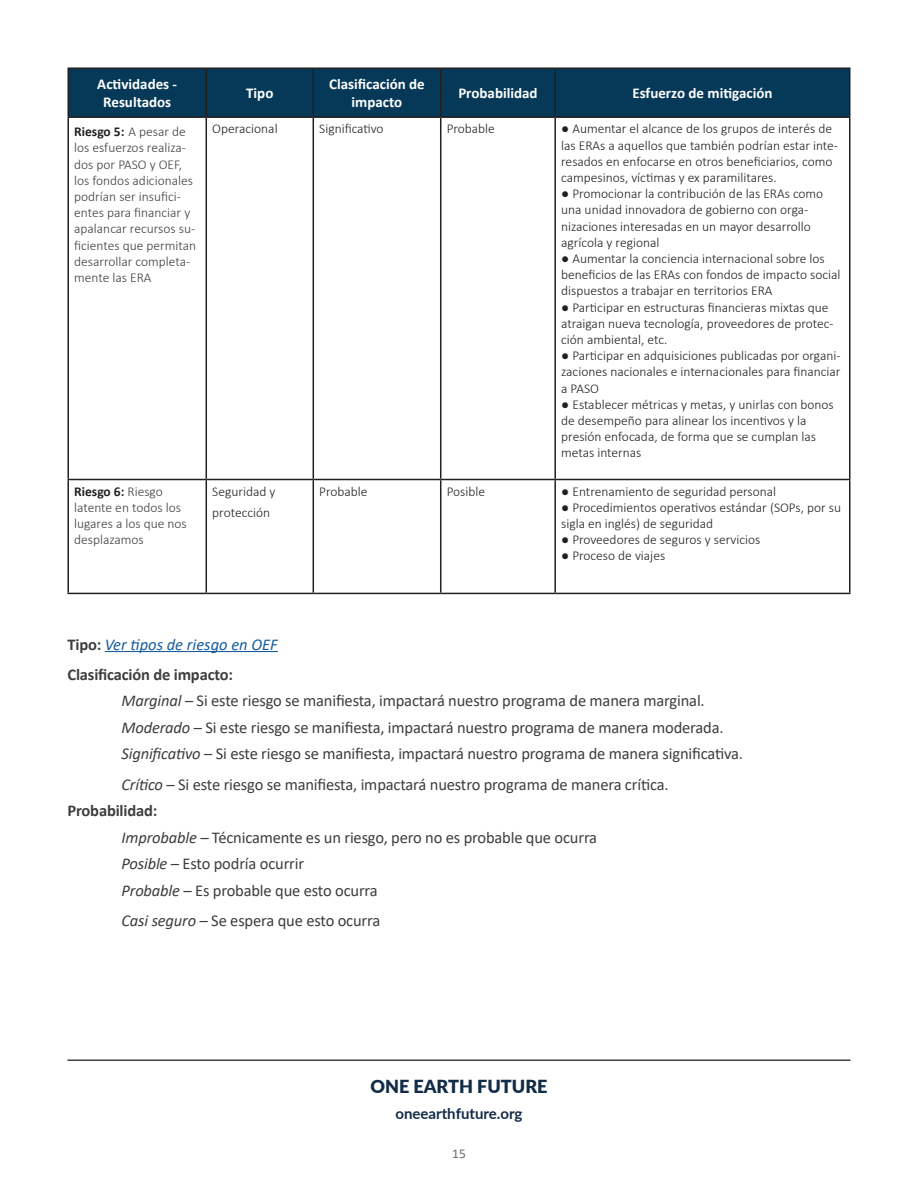
<style>
.page{position:relative;width:918px;height:1188px;background:#fff}
.page>*{position:absolute;margin:0;border:0;box-sizing:border-box;transform-origin:0 0}
.t1{font:900 18px "Lato";color:#132c47}
.t2{font:16.5px "Calibri";letter-spacing:-.01em;color:#3e3e3f}
.t3{font:700 16.5px "Calibri";letter-spacing:-.01em;color:#3e3e3f}
.t4{font:italic 16.5px "Calibri";color:#175d9e}
.t5{font:700 15px "Calibri";color:#fff}
.t6{font:700 15px "Lato";color:#132c47}
.t7{font:300 13.5px/16.2px "Calibri";color:#231f20}
.t8{font:300 13.5px/16.2px "Calibri";color:#3e3e3f}
.t9{font:13.5px "Calibri";color:#6c6d70}
.s1{font-weight:700;color:#231f20}
.s2{font-weight:700;font-style:normal;color:#3e3e3f}
.s3{font-style:italic}
</style>
<div class="page">
<hr style="left:68px;top:1059px;width:782px;height:2px;background:#414042">
<div style="left:69px;top:69px;width:780px;height:47px;background:#063957"></div>
<hr style="left:68px;top:68px;width:138px;height:1px;background:#231f20">
<hr style="left:68px;top:69px;width:1px;height:47px;background:#231f20">
<hr style="left:206px;top:68px;width:107px;height:1px;background:#231f20">
<hr style="left:206px;top:69px;width:1px;height:47px;background:#231f20">
<hr style="left:313px;top:68px;width:128px;height:1px;background:#231f20">
<hr style="left:313px;top:69px;width:1px;height:47px;background:#231f20">
<hr style="left:441px;top:68px;width:114px;height:1px;background:#231f20">
<hr style="left:440px;top:69px;width:1px;height:47px;background:#231f20">
<hr style="left:555px;top:68px;width:296px;height:1px;background:#231f20">
<hr style="left:554px;top:69px;width:2px;height:47px;background:#231f20">
<hr style="left:849px;top:69px;width:1px;height:47px;background:#231f20">
<hr style="left:68px;top:116px;width:138px;height:2px;background:#231f20">
<hr style="left:68px;top:118px;width:1px;height:361px;background:#231f20">
<hr style="left:206px;top:116px;width:107px;height:2px;background:#231f20">
<hr style="left:206px;top:118px;width:1px;height:361px;background:#231f20">
<hr style="left:313px;top:116px;width:128px;height:2px;background:#231f20">
<hr style="left:313px;top:118px;width:1px;height:361px;background:#231f20">
<hr style="left:441px;top:116px;width:114px;height:2px;background:#231f20">
<hr style="left:440px;top:118px;width:1px;height:361px;background:#231f20">
<hr style="left:555px;top:116px;width:296px;height:2px;background:#231f20">
<hr style="left:554px;top:118px;width:2px;height:361px;background:#231f20">
<hr style="left:849px;top:118px;width:1px;height:361px;background:#231f20">
<hr style="left:68px;top:479px;width:138px;height:1px;background:#231f20">
<hr style="left:68px;top:480px;width:1px;height:113px;background:#231f20">
<hr style="left:206px;top:479px;width:107px;height:1px;background:#231f20">
<hr style="left:206px;top:480px;width:1px;height:113px;background:#231f20">
<hr style="left:313px;top:479px;width:128px;height:1px;background:#231f20">
<hr style="left:313px;top:480px;width:1px;height:113px;background:#231f20">
<hr style="left:441px;top:479px;width:114px;height:1px;background:#231f20">
<hr style="left:440px;top:480px;width:1px;height:113px;background:#231f20">
<hr style="left:555px;top:479px;width:296px;height:1px;background:#231f20">
<hr style="left:554px;top:480px;width:2px;height:113px;background:#231f20">
<hr style="left:849px;top:480px;width:1px;height:113px;background:#231f20">
<hr style="left:68px;top:593px;width:138px;height:1px;background:#231f20">
<hr style="left:206px;top:593px;width:107px;height:1px;background:#231f20">
<hr style="left:313px;top:593px;width:128px;height:1px;background:#231f20">
<hr style="left:441px;top:593px;width:114px;height:1px;background:#231f20">
<hr style="left:555px;top:593px;width:296px;height:1px;background:#231f20">
<hr style="left:105px;top:651px;width:173px;height:1px;background:#175d9e">
<p class="t5" style="left:97px;top:74px;width:81px">Actividades -</p>
<p class="t5" style="left:103px;top:92px;width:70px">Resultados</p>
<p class="t5" style="left:246px;top:83px;width:29px">Tipo</p>
<p class="t5" style="left:329px;top:74px;width:97px">Clasificación de</p>
<p class="t5" style="left:352px;top:92px;width:52px">impacto</p>
<p class="t5" style="left:458px;top:83px;width:81px">Probabilidad</p>
<p class="t5" style="left:632px;top:83px;width:142px">Esfuerzo de mitigación</p>
<p class="t8" style="left:74px;top:124px;width:123px"><span class="s1">Riesgo 5:</span> A pesar de los esfuerzos realiza&shy;dos por PASO y OEF, los fondos adicionales podrían ser insufici&shy;entes para financiar y apalancar recursos su&shy;ficientes que permitan desarrollar completa&shy;mente las ERA</p>
<p class="t7" style="left:212px;top:121px;width:67px">Operacional</p>
<p class="t7" style="left:319px;top:121px;width:66px">Significativo</p>
<p class="t7" style="left:447px;top:121px;width:50px">Probable</p>
<p class="t7" style="left:561px;top:121px;width:278px">● Aumentar el alcance de los grupos de interés de las ERAs a aquellos que también podrían estar inte&shy;resados en enfocarse en otros beneficiarios, como campesinos, víctimas y ex paramilitares.</p>
<p class="t7" style="left:561px;top:185px;width:264px">● Promocionar la contribución de las ERAs como una unidad innovadora de gobierno con orga&shy;nizaciones interesadas en un mayor desarrollo agrícola y regional</p>
<p class="t7" style="left:561px;top:250px;width:281px">● Aumentar la conciencia internacional sobre los beneficios de las ERAs con fondos de impacto social dispuestos a trabajar en territorios ERA</p>
<p class="t7" style="left:561px;top:299px;width:274px">● Participar en estructuras financieras mixtas que atraigan nueva tecnología, proveedores de protec&shy;ción ambiental, etc.</p>
<p class="t7" style="left:561px;top:347px;width:281px;text-align:justify">● Participar en adquisiciones publicadas por organi&shy;zaciones nacionales e internacionales para financiar a PASO</p>
<p class="t7" style="left:561px;top:396px;width:274px">● Establecer métricas y metas, y unirlas con bonos de desempeño para alinear los incentivos y la presión enfocada, de forma que se cumplan las metas internas</p>
<p class="t8" style="left:74px;top:483px;width:114px"><span class="s1">Riesgo 6:</span> Riesgo latente en todos los lugares a los que nos desplazamos</p>
<p class="t7" style="left:212px;top:480px;width:65px;line-height:21.6px">Seguridad y protección</p>
<p class="t7" style="left:319px;top:483px;width:50px">Probable</p>
<p class="t7" style="left:447px;top:483px;width:40px">Posible</p>
<p class="t7" style="left:561px;top:483px;width:216px">● Entrenamiento de seguridad personal</p>
<p class="t7" style="left:561px;top:499px;width:281px">● Procedimientos operativos estándar (SOPs, por su sigla en inglés) de seguridad</p>
<p class="t7" style="left:561px;top:532px;width:201px">● Proveedores de seguros y servicios</p>
<p class="t7" style="left:561px;top:548px;width:106px">● Proceso de viajes</p>
<p class="t4" style="left:68px;top:633px;width:212px"><span class="s2">Tipo:</span> Ver tipos de riesgo en OEF</p>
<p class="t3" style="left:68px;top:663px;width:167px">Clasificación de impacto:</p>
<p class="t2" style="left:122px;top:689px;width:585px"><span class="s3">Marginal</span> – Si este riesgo se manifiesta, impactará nuestro programa de manera marginal.</p>
<p class="t2" style="left:122px;top:716px;width:604px"><span class="s3">Moderado</span> – Si este riesgo se manifiesta, impactará nuestro programa de manera moderada.</p>
<p class="t2" style="left:122px;top:743px;width:623px"><span class="s3">Significativo</span> – Si este riesgo se manifiesta, impactará nuestro programa de manera significativa.</p>
<p class="t2" style="left:122px;top:773px;width:549px"><span class="s3">Crítico</span> – Si este riesgo se manifiesta, impactará nuestro programa de manera crítica.</p>
<p class="t3" style="left:68px;top:799px;width:91px">Probabilidad:</p>
<p class="t2" style="left:122px;top:826px;width:477px"><span class="s3">Improbable –</span> Técnicamente es un riesgo, pero no es probable que ocurra</p>
<p class="t2" style="left:122px;top:852px;width:184px"><span class="s3">Posible –</span> Esto podría ocurrir</p>
<p class="t2" style="left:122px;top:879px;width:258px"><span class="s3">Probable –</span> Es probable que esto ocurra</p>
<p class="t2" style="left:122px;top:909px;width:260px"><span class="s3">Casi seguro –</span> Se espera que esto ocurra</p>
<p class="t1" style="left:370px;top:1073px;width:179px">ONE EARTH FUTURE</p>
<p class="t6" style="left:395px;top:1102px;width:129px">oneearthfuture.org</p>
<p class="t9" style="left:452px;top:1144px;width:15px">15</p>
</div>
